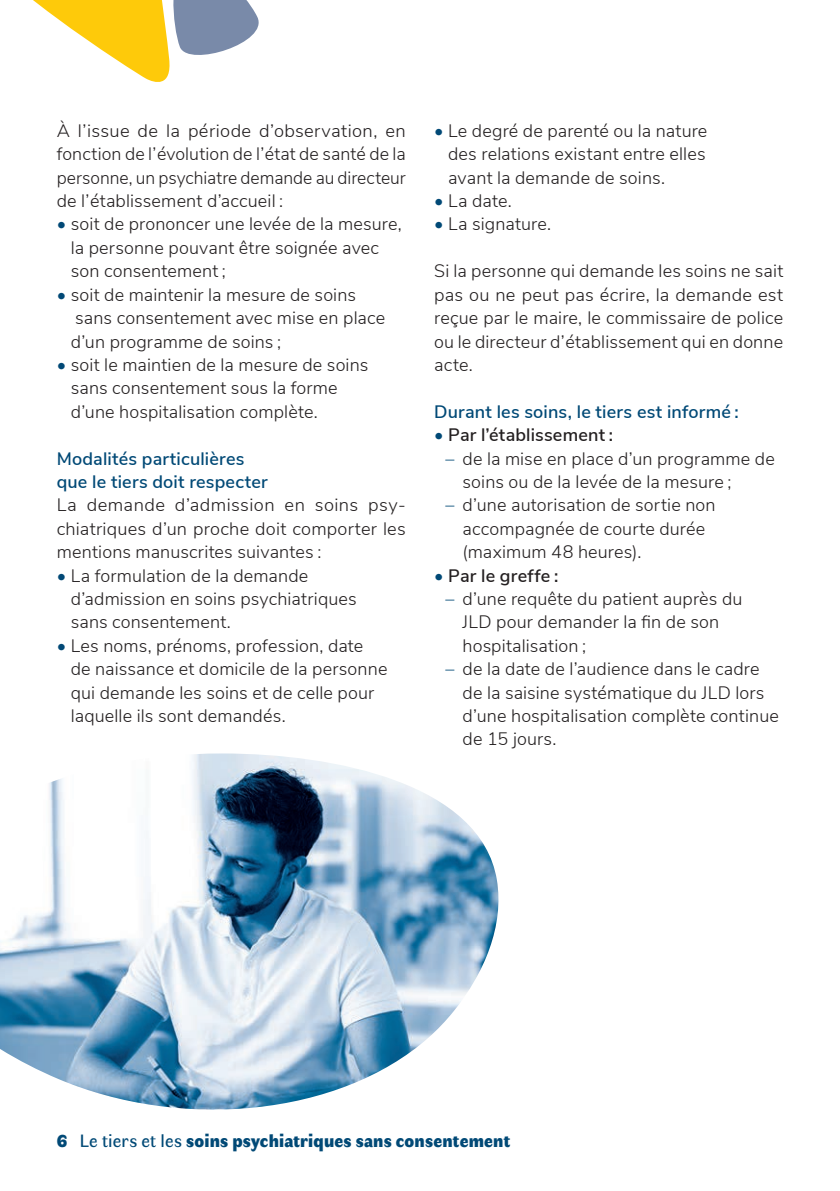
<style>
.page{position:relative;width:840px;height:1191px;background:#fff}
.page>*{position:absolute;margin:0;border:0;box-sizing:border-box;transform-origin:0 0}
.t1{font:300 18px/23.4px "Nunito Sans";letter-spacing:.01em;color:#231f20}
.t2{font:600 18px/23.4px "Nunito Sans";letter-spacing:.01em;color:#014976}
.t3{font:900 18px "Faune Display";letter-spacing:.01em;color:#014976}
.t4{font:600 18px "Nunito Sans";letter-spacing:.01em;color:#231f20}
.s1{color:#014976}
.s2{font-weight:300;color:#014976}
.s3{font-family:"Faune Text";font-weight:400}
</style>
<div class="page">
<img style="left:0;top:753px;width:499px;height:357px">
<svg style="left:33px;top:0;width:226px;height:82px"></svg>
<p class="t1" style="left:57px;top:118px;width:350px;text-align:justify">À l’issue de la période d’observation, en fonction de l’évolution de l’état de santé de la personne, un psychiatre demande au directeur de l’établissement d’accueil :</p>
<p class="t1" style="left:71px;top:211px;width:332px;text-indent:-14px"><span class="s1">•</span> soit de prononcer une levée de la mesure, la personne pouvant être soignée avec son consentement ;</p>
<p class="t1" style="left:71px;top:282px;width:316px;text-indent:-14px"><span class="s1">•</span> soit de maintenir la mesure de soins sans consentement avec mise en place d’un programme de soins ;</p>
<p class="t1" style="left:71px;top:352px;width:299px;text-indent:-14px"><span class="s1">•</span> soit le maintien de la mesure de soins sans consentement sous la forme d’une hospitalisation complète.</p>
<p class="t2" style="left:57px;top:445px;width:212px">Modalités particulières que le tiers doit respecter</p>
<p class="t1" style="left:57px;top:492px;width:350px;text-align:justify">La demande d’admission en soins psy&shy;chiatriques d’un proche doit comporter les mentions manuscrites suivantes :</p>
<p class="t1" style="left:71px;top:562px;width:287px;text-indent:-14px"><span class="s1">•</span> La formulation de la demande d’admission en soins psychiatriques sans consentement.</p>
<p class="t1" style="left:71px;top:633px;width:318px;text-indent:-14px"><span class="s1">•</span> Les noms, prénoms, profession, date de naissance et domicile de la personne qui demande les soins et de celle pour laquelle ils sont demandés.</p>
<p class="t1" style="left:448px;top:118px;width:260px;text-align:justify;text-indent:-14px"><span class="s1">•</span> Le degré de parenté ou la nature des relations existant entre elles avant la demande de soins.</p>
<p class="t1" style="left:434px;top:188px;width:79px"><span class="s1">•</span> La date.</p>
<p class="t1" style="left:434px;top:211px;width:118px"><span class="s1">•</span> La signature.</p>
<p class="t1" style="left:434px;top:258px;width:350px;text-align:justify">Si la personne qui demande les soins ne sait pas ou ne peut pas écrire, la demande est reçue par le maire, le commissaire de police ou le directeur d’établissement qui en donne acte.</p>
<p class="t2" style="left:434px;top:399px;width:306px">Durant les soins, le tiers est informé :</p>
<p class="t4" style="left:434px;top:422px;width:180px"><span class="s2">•</span> Par l’établissement :</p>
<p class="t1" style="left:462px;top:445px;width:313px;text-indent:-17px"><span class="s1">–</span> de la mise en place d’un programme de soins ou de la levée de la mesure ;</p>
<p class="t1" style="left:462px;top:492px;width:254px;text-indent:-17px"><span class="s1">–</span> d’une autorisation de sortie non accompagnée de courte durée (maximum 48 heures).</p>
<p class="t4" style="left:434px;top:562px;width:126px"><span class="s2">•</span> Par le greffe :</p>
<p class="t1" style="left:462px;top:586px;width:281px;text-indent:-17px"><span class="s1">–</span> d’une requête du patient auprès du<br>JLD pour demander la fin de son hospitalisation ;</p>
<p class="t1" style="left:462px;top:656px;width:318px;text-indent:-17px"><span class="s1">–</span> de la date de l’audience dans le cadre de la saisine systématique du JLD lors d’une hospitalisation complète continue de 15 jours.</p>
<p class="t3" style="left:57px;top:1127px;width:455px">6 <span class="s3">Le tiers et les</span> soins psychiatriques sans consentement</p>
</div>
